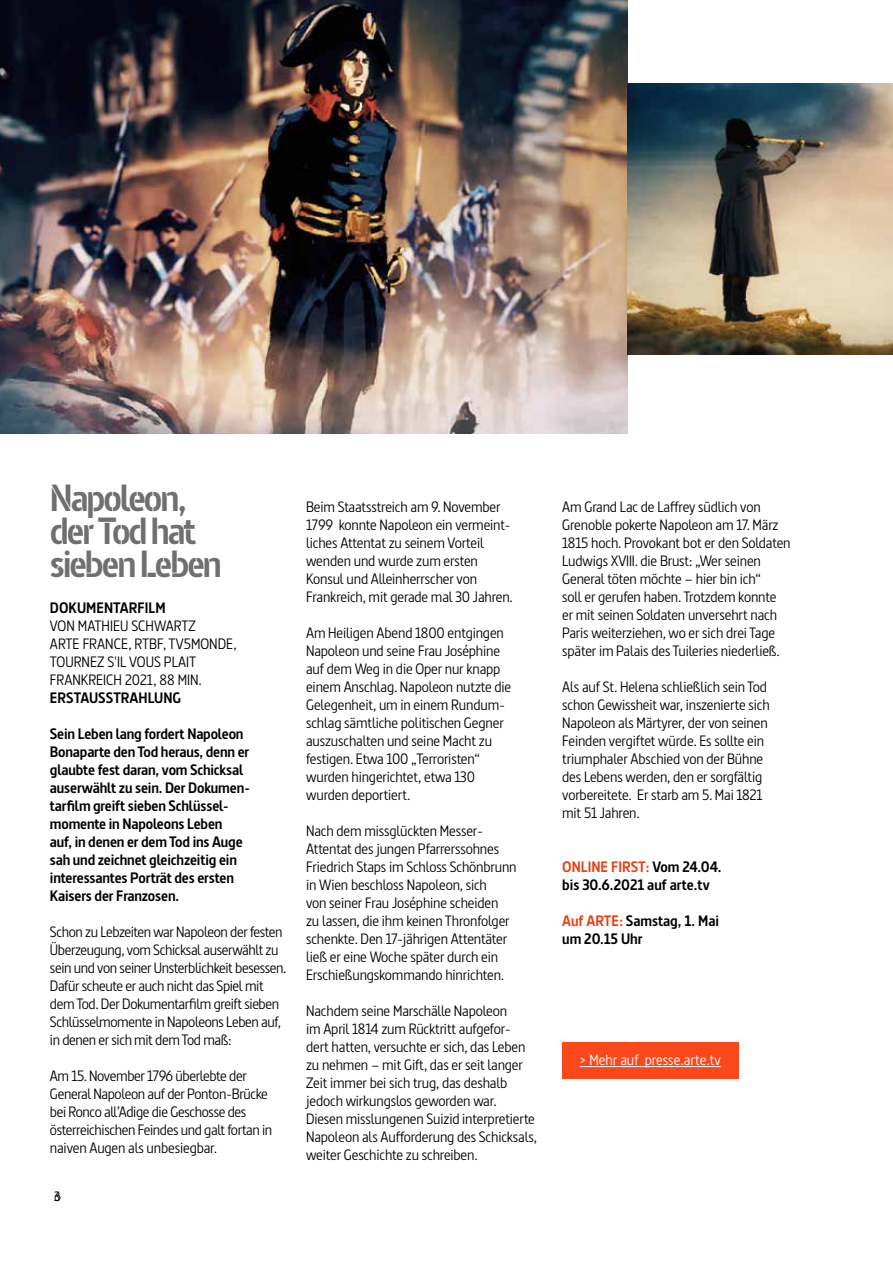
<style>
.page{position:relative;width:893px;height:1263px;background:#fff}
.page>*{position:absolute;margin:0;border:0;box-sizing:border-box;transform-origin:0 0}
.t1{font:700 37.5px/33px "Barna Stencil";letter-spacing:-.055em;color:#706f6f}
.t2{font:15px/18px "Barna";letter-spacing:-.01em;color:#010202}
.t3{font:700 15px/18px "Barna";letter-spacing:-.01em;color:#010202}
.t4{font:700 15px/18px "Barna";color:#000}
.t5{font:15px/18px "Barna";color:#000}
.t6{font:15px "Barna";color:#fff}
.t7{font:13.5px "Barna";color:#000}
.s1{color:#e74013}
</style>
<div class="page">
<div style="left:562px;top:1042px;width:177px;height:37px;background:#fa481c"></div>
<hr style="left:580px;top:1066px;width:141px;height:1px;background:#fff">
<img style="left:0;top:0;width:627px;height:434px">
<img style="left:627px;top:83px;width:266px;height:272px">
<h1 class="t1" style="left:50px;top:482px;width:173px">Napoleon, der Tod hat sieben Leben</h1>
<p class="t4" style="left:50px;top:599px;width:117px">DOKUMENTARFILM</p>
<p class="t5" style="left:50px;top:616px;width:189px">VON MATHIEU SCHWARTZ<br>ARTE FRANCE, RTBF, TV5MONDE,<br>TOURNEZ S'IL VOUS PLAIT<br>FRANKREICH 2021, 88 MIN.</p>
<p class="t4" style="left:50px;top:689px;width:133px">ERSTAUSSTRAHLUNG</p>
<p class="t3" style="left:50px;top:725px;width:202px">Sein Leben lang fordert Napoleon<br>Bonaparte den Tod heraus, denn er glaubte fest daran, vom Schicksal auserwählt zu sein. Der Dokumen&shy;tarfilm greift sieben Schlüssel&shy;momente in Napoleons Leben<br>auf, in denen er dem Tod ins Auge sah und zeichnet gleichzeitig ein interessantes Porträt des ersten<br>Kaisers der Franzosen.</p>
<p class="t2" style="left:50px;top:922px;width:238px">Schon zu Lebzeiten war Napoleon der festen Überzeugung, vom Schicksal auserwählt zu sein und von seiner Unsterblichkeit besessen.<br>Dafür scheute er auch nicht das Spiel mit dem Tod. Der Dokumentarfilm greift sieben Schlüsselmomente in Napoleons Leben auf, in denen er sich mit dem Tod maß:</p>
<p class="t2" style="left:50px;top:1066px;width:224px">Am 15. November 1796 überlebte der General Napoleon auf der Ponton-Brücke bei Ronco all’Adige die Geschosse des österreichischen Feindes und galt fortan in naiven Augen als unbesiegbar.</p>
<p class="t7" style="left:54px;top:1188px;width:8px">3</p>
<p class="t7" style="left:54px;top:1188px;width:8px">6</p>
<p class="t2" style="left:306px;top:498px;width:208px">Beim Staatsstreich am 9. November 1799 konnte Napoleon ein vermeint&shy;liches Attentat zu seinem Vorteil wenden und wurde zum ersten Konsul und Alleinherrscher von Frankreich, mit gerade mal 30 Jahren.</p>
<p class="t2" style="left:306px;top:624px;width:207px">Am Heiligen Abend 1800 entgingen<br>Napoleon und seine Frau Joséphine auf dem Weg in die Oper nur knapp einem Anschlag. Napoleon nutzte die<br>Gelegenheit, um in einem Rundum&shy;schlag sämtliche politischen Gegner auszuschalten und seine Macht zu festigen. Etwa 100 „Terroristen“ wurden hingerichtet, etwa 130 wurden deportiert.</p>
<p class="t2" style="left:306px;top:822px;width:212px">Nach dem missglückten Messer-Attentat des jungen Pfarrerssohnes Friedrich Staps im Schloss Schönbrunn in Wien beschloss Napoleon, sich<br>von seiner Frau Joséphine scheiden<br>zu lassen, die ihm keinen Thronfolger schenkte. Den 17-jährigen Attentäter ließ er eine Woche später durch ein Erschießungskommando hinrichten.</p>
<p class="t2" style="left:306px;top:1002px;width:233px">Nachdem seine Marschälle Napoleon<br>im April 1814 zum Rücktritt aufgefor&shy;dert hatten, versuchte er sich, das Leben zu nehmen – mit Gift, das er seit langer Zeit immer bei sich trug, das deshalb jedoch wirkungslos geworden war.<br>Diesen misslungenen Suizid interpretierte Napoleon als Aufforderung des Schicksals, weiter Geschichte zu schreiben.</p>
<p class="t2" style="left:562px;top:498px;width:230px">Am Grand Lac de Laffrey südlich von Grenoble pokerte Napoleon am 17. März 1815 hoch. Provokant bot er den Soldaten Ludwigs XVIII. die Brust: „Wer seinen General töten möchte – hier bin ich“<br>soll er gerufen haben. Trotzdem konnte er mit seinen Soldaten unversehrt nach Paris weiterziehen, wo er sich drei Tage später im Palais des Tuileries niederließ.</p>
<p class="t2" style="left:562px;top:678px;width:209px">Als auf St. Helena schließlich sein Tod schon Gewissheit war, inszenierte sich Napoleon als Märtyrer, der von seinen Feinden vergiftet würde. Es sollte ein triumphaler Abschied von der Bühne des Lebens werden, den er sorgfältig vorbereitete. Er starb am 5. Mai 1821 mit 51 Jahren.</p>
<p class="t4" style="left:562px;top:858px;width:161px"><span class="s1">ONLINE FIRST:</span> Vom 24.04. bis 30.6.2021 auf arte.tv</p>
<p class="t4" style="left:562px;top:912px;width:158px"><span class="s1">Auf ARTE:</span> Samstag, 1. Mai um 20.15 Uhr</p>
<p class="t6" style="left:580px;top:1051px;width:143px">&gt; Mehr auf presse.arte.tv</p>
</div>
